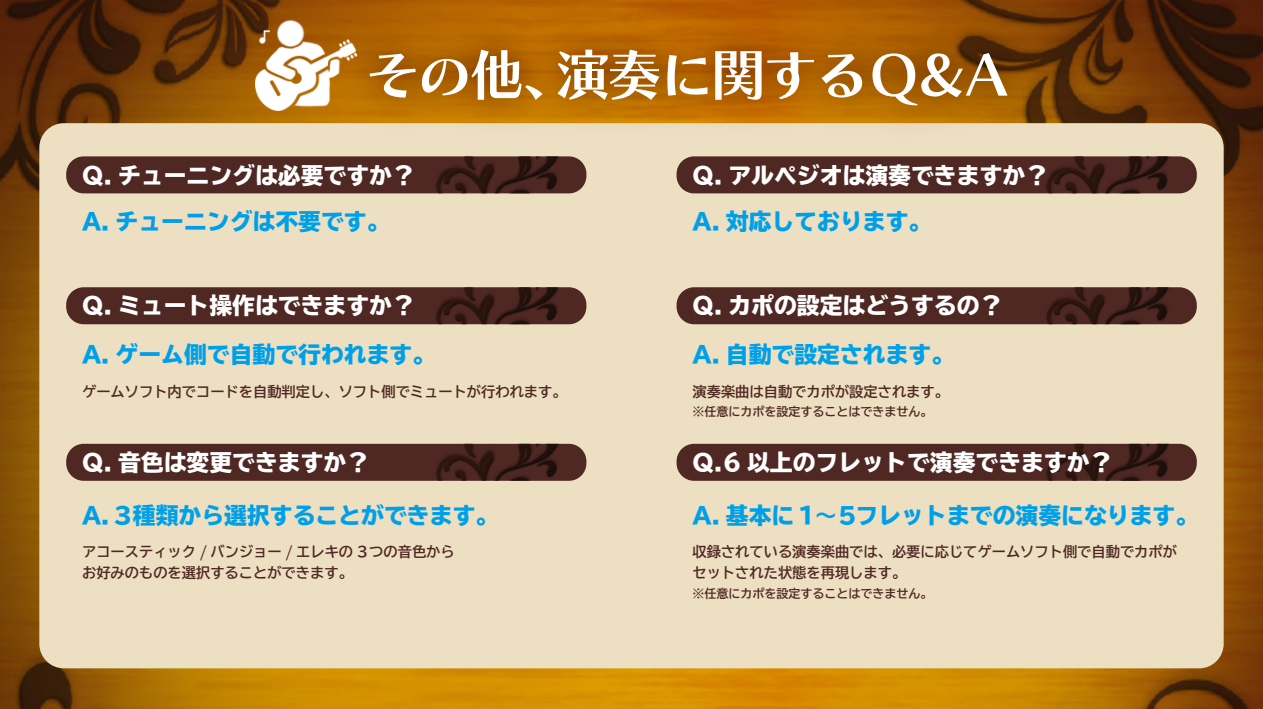
<style>
.page{position:relative;width:1263px;height:709px;background:#fff}
.page>*{position:absolute;margin:0;border:0;box-sizing:border-box;transform-origin:0 0}
.t1{font:55.8px "Chiaro Std B";letter-spacing:-.07em;color:#fff}
.t2{font:800 22.8px "TBUD Go Std";color:#00a0e9}
.t3{font:800 22.8px "TBUD Go Std";color:#fff}
.t4{font:700 14.25px/21px "TBUD Go Std";color:#4f2823}
.t5{font:700 12px "TBUD Go Std";color:#4f2823}
</style>
<div class="page">
<img style="left:0;top:0;width:1263px;height:708px">
<div style="left:39px;top:123px;width:1185px;height:544px;background:#eddfc2;border-radius:25px"></div>
<div style="left:66px;top:156px;width:520px;height:37px;background:#4f2823;border-radius:18px"></div>
<img style="left:427px;top:156px;width:145px;height:37px">
<div style="left:676px;top:156px;width:521px;height:37px;background:#4f2823;border-radius:18px"></div>
<img style="left:1038px;top:156px;width:145px;height:37px">
<div style="left:66px;top:443px;width:520px;height:37px;background:#4f2823;border-radius:18px"></div>
<img style="left:427px;top:443px;width:145px;height:37px">
<div style="left:676px;top:443px;width:521px;height:37px;background:#4f2823;border-radius:18px"></div>
<img style="left:1038px;top:443px;width:145px;height:37px">
<div style="left:66px;top:287px;width:520px;height:37px;background:#4f2823;border-radius:18px"></div>
<img style="left:427px;top:287px;width:145px;height:37px">
<div style="left:676px;top:287px;width:521px;height:37px;background:#4f2823;border-radius:18px"></div>
<img style="left:1038px;top:287px;width:145px;height:37px">
<img style="left:317px;top:0;width:738px;height:124px">
<img style="left:255px;top:19px;width:102px;height:92px">
<h1 class="t1" style="left:365px;top:41px;width:643px">その他、演奏に関するQ＆A</h1>
<h2 class="t3" style="left:82px;top:162px;width:334px">Q. チューニングは必要ですか？</h2>
<h2 class="t3" style="left:692px;top:162px;width:357px">Q. アルペジオは演奏できますか？</h2>
<h2 class="t2" style="left:82px;top:208px;width:309px">A. チューニングは不要です。</h2>
<h2 class="t2" style="left:692px;top:208px;width:240px">A. 対応しております。</h2>
<h2 class="t3" style="left:82px;top:293px;width:334px">Q. ミュート操作はできますか？</h2>
<h2 class="t3" style="left:692px;top:293px;width:311px">Q. カポの設定はどうするの？</h2>
<h2 class="t2" style="left:82px;top:342px;width:355px">A. ゲーム側で自動で行われます。</h2>
<p class="t4" style="left:82px;top:381px;width:486px">ゲームソフト内でコードを自動判定し、ソフト側でミュートが行われます。</p>
<h2 class="t2" style="left:692px;top:342px;width:263px">A. 自動で設定されます。</h2>
<p class="t4" style="left:692px;top:381px;width:258px">演奏楽曲は自動でカポが設定されます。</p>
<p class="t5" style="left:692px;top:401px;width:241px">※任意にカポを設定することはできません。</p>
<h2 class="t3" style="left:82px;top:449px;width:289px">Q. 音色は変更できますか？</h2>
<h2 class="t3" style="left:692px;top:449px;width:422px">Q.6 以上のフレットで演奏できますか？</h2>
<h2 class="t2" style="left:82px;top:502px;width:418px">A. 3種類から選択することができます。</h2>
<p class="t4" style="left:82px;top:541px;width:374px">アコースティック / バンジョー / エレキの 3つの音色からお好みのものを選択することができます。</p>
<h2 class="t2" style="left:692px;top:502px;width:507px">A. 基本に1～5フレットまでの演奏になります。</h2>
<p class="t4" style="left:692px;top:541px;width:486px">収録されている演奏楽曲では、必要に応じてゲームソフト側で自動でカポがセットされた状態を再現します。</p>
<p class="t5" style="left:692px;top:582px;width:241px">※任意にカポを設定することはできません。</p>
</div>
